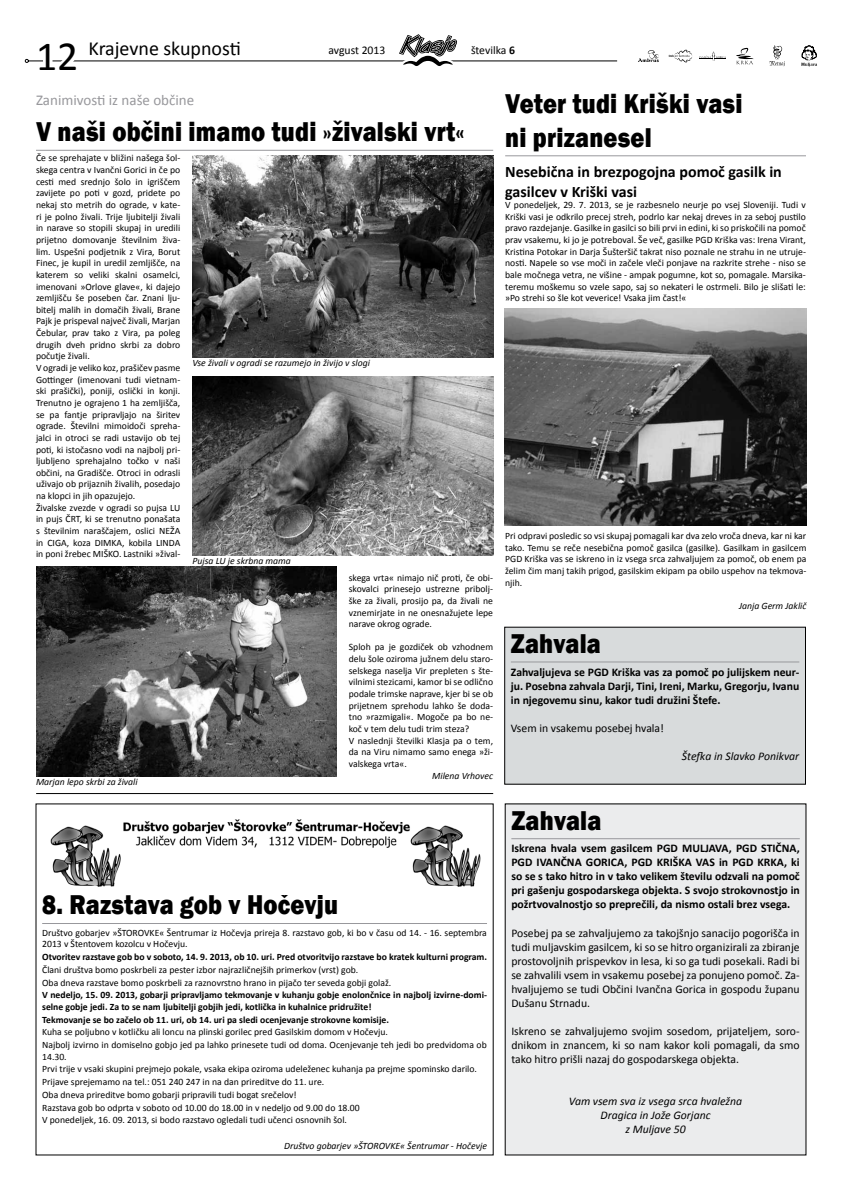
<style>
.page{position:relative;width:842px;height:1191px;background:#fff}
.page>*{position:absolute;margin:0;border:0;box-sizing:border-box;transform-origin:0 0}
.t1{font:800 28px/33.6px "Franklin Gothic";letter-spacing:.01em;color:#000;scale:.85 1}
.t2{font:20px "Calibri";color:#000}
.t3{font:700 16px/19.2px "Calibri";color:#000}
.t4{font:15px "Calibri";color:#98989c}
.t5{font:11.7px/14px "Calibri";color:#000;text-align:justify}
.t6{font:700 11.7px/14px "Calibri";color:#000;text-align:justify}
.t7{font:italic 11.7px/14px "Calibri";color:#000;text-align:center}
.t8{font:9.7px/11.6px "Calibri";color:#000}
.t9{font:700 9.7px/11.6px "Calibri";color:#000}
.t10{font:italic 9.7px "Calibri";color:#000}
.s1{font-size:41.7px}
.s2{font-weight:700}
</style>
<div class="page">
<svg style="left:801px;top:45px;width:16px;height:21px"></svg>
<svg style="left:638px;top:50px;width:21px;height:12px"></svg>
<svg style="left:669px;top:49px;width:23px;height:14px"></svg>
<svg style="left:699px;top:51px;width:27px;height:10px"></svg>
<svg style="left:736px;top:47px;width:17px;height:17px"></svg>
<svg style="left:769px;top:45px;width:16px;height:22px"></svg>
<svg style="left:25px;top:34px;width:592px;height:32px"></svg>
<hr style="left:505px;top:155px;width:301px;height:1px;background:#98989c">
<div style="left:505px;top:627px;width:300px;height:157px;background:#d8dbdc"></div>
<hr style="left:511px;top:661px;width:288px;height:1px;background:#98989c">
<div style="left:504px;top:626px;width:302px;height:158px;border:1px solid #000"></div>
<div style="left:505px;top:804px;width:301px;height:351px;background:#ebeced"></div>
<hr style="left:511px;top:838px;width:289px;height:1px;background:#98989c">
<hr style="left:36px;top:150px;width:457px;height:1px;background:#98989c">
<img style="left:192px;top:156px;width:301px;height:201px">
<img style="left:192px;top:376px;width:301px;height:180px">
<img style="left:36px;top:566px;width:301px;height:210px">
<hr style="left:42px;top:923px;width:445px;height:1px;background:#98989c">
<img style="left:505px;top:309px;width:301px;height:216px">
<hr style="left:36px;top:793px;width:457px;height:1px;background:#000">
<img style="left:50px;top:819px;width:431px;height:68px">
<h2 class="t2" style="left:36px;top:36px;width:206px"><span class="s1">12</span> Krajevne skupnosti</h2>
<p class="t5" style="left:328px;top:43px;width:58px">avgust 2013</p>
<p class="t5" style="left:471px;top:43px;width:45px">številka <span class="s2">6</span></p>
<h1 class="t1" style="left:505px;top:87px;width:281px">Veter tudi Kriški vasi ni prizanesel</h1>
<h3 class="t3" style="left:505px;top:162px;width:278px">Nesebična in brezpogojna pomoč gasilk in gasilcev v Kriški vasi</h3>
<p class="t8" style="left:505px;top:199px;width:302px;text-align:justify">V ponedeljek, 29. 7. 2013, se je razbesnelo neurje po vsej Sloveniji. Tudi v Kriški vasi je odkrilo precej streh, podrlo kar nekaj dreves in za seboj pustilo pravo razdejanje. Gasilke in gasilci so bili prvi in edini, ki so priskočili na pomoč prav vsakemu, ki jo je potreboval. Še več, gasilke PGD Kriška vas: Irena Virant, Kristina Potokar in Darja Šušteršič takrat niso poznale ne strahu in ne utruje&shy;nosti. Napele so vse moči in začele vleči ponjave na razkrite strehe - niso se bale močnega vetra, ne višine - ampak pogumne, kot so, pomagale. Marsika&shy;teremu moškemu so vzele sapo, saj so nekateri le ostrmeli. Bilo je slišati le: »Po strehi so šle kot veverice! Vsaka jim čast!«</p>
<h3 class="t4" style="left:36px;top:90px;width:160px">Zanimivosti iz naše občine</h3>
<h1 class="t1" style="left:36px;top:115px;width:506px">V naši občini imamo tudi »živalski vrt«</h1>
<p class="t8" style="left:36px;top:152px;width:146px">Če se sprehajate v bližini našega šol&shy;skega centra v Ivančni Gorici in če po cesti med srednjo šolo in igriščem zavijete po poti v gozd, pridete po nekaj sto metrih do ograde, v kate&shy;ri je polno živali. Trije ljubitelji živali in narave so stopili skupaj in uredili prijetno domovanje številnim živa&shy;lim. Uspešni podjetnik z Vira, Borut Finec, je kupil in uredil zemljišče, na katerem so veliki skalni osamelci, imenovani »Orlove glave«, ki dajejo zemljišču še poseben čar. Znani lju&shy;bitelj malih in domačih živali, Brane Pajk je prispeval največ živali, Marjan Čebular, prav tako z Vira, pa poleg drugih dveh pridno skrbi za dobro počutje živali.<br>V ogradi je veliko koz, prašičev pasme Gottinger (imenovani tudi vietnam&shy;ski prašički), poniji, oslički in konji.<br>Trenutno je ograjeno 1 ha zemljišča, se pa fantje pripravljajo na širitev ograde. Številni mimoidoči spreha&shy;jalci in otroci se radi ustavijo ob tej poti, ki istočasno vodi na najbolj pri&shy;ljubljeno sprehajalno točko v naši občini, na Gradišče. Otroci in odrasli uživajo ob prijaznih živalih, posedajo na klopci in jih opazujejo.<br>Živalske zvezde v ogradi so pujsa LU in pujs ČRT, ki se trenutno ponašata s številnim naraščajem, oslici NEŽA in CIGA, koza DIMKA, kobila LINDA in poni žrebec MIŠKO. Lastniki »žival-</p>
<p class="t8" style="left:349px;top:571px;width:146px;text-align:justify">skega vrta« nimajo nič proti, če obi&shy;skovalci prinesejo ustrezne pribolj&shy;ške za živali, prosijo pa, da živali ne vznemirjate in ne onesnažujete lepe narave okrog ograde.</p>
<p class="t8" style="left:349px;top:641px;width:146px">Sploh pa je gozdiček ob vzhodnem delu šole oziroma južnem delu staro&shy;selskega naselja Vir prepleten s šte&shy;vilnimi stezicami, kamor bi se odlično podale trimske naprave, kjer bi se ob prijetnem sprehodu lahko še doda&shy;tno »razmigali«. Mogoče pa bo ne&shy;koč v tem delu tudi trim steza?<br>V naslednji številki Klasja pa o tem, da na Viru nimamo samo enega »ži&shy;valskega vrta«.</p>
<p class="t10" style="left:432px;top:768px;width:62px">Milena Vrhovec</p>
<p class="t10" style="left:192px;top:356px;width:179px">Vse živali v ogradi se razumejo in živijo v slogi</p>
<p class="t8" style="left:505px;top:530px;width:303px;text-align:justify">Pri odpravi posledic so vsi skupaj pomagali kar dva zelo vroča dneva, kar ni kar tako. Temu se reče nesebična pomoč gasilca (gasilke). Gasilkam in gasilcem PGD Kriška vas se iskreno in iz vsega srca zahvaljujem za pomoč, ob enem pa želim čim manj takih prigod, gasilskim ekipam pa obilo uspehov na tekmova&shy;njih.</p>
<p class="t10" style="left:739px;top:599px;width:69px">Janja Germ Jaklič</p>
<p class="t10" style="left:192px;top:554px;width:100px">Pujsa LU je skrbna mama</p>
<h1 class="t1" style="left:511px;top:626px;width:107px">Zahvala</h1>
<p class="t6" style="left:511px;top:664px;width:290px">Zahvaljujeva se PGD Kriška vas za pomoč po julijskem neur&shy;ju. Posebna zahvala Darji, Tini, Ireni, Marku, Gregorju, Ivanu in njegovemu sinu, kakor tudi družini Štefe.</p>
<p class="t5" style="left:511px;top:721px;width:155px">Vsem in vsakemu posebej hvala!</p>
<p class="t7" style="left:682px;top:748px;width:119px">Štefka in Slavko Ponikvar</p>
<p class="t10" style="left:36px;top:775px;width:103px">Marjan lepo skrbi za živali</p>
<h1 class="t1" style="left:42px;top:888px;width:349px">8. Razstava gob v Hočevju</h1>
<p class="t8" style="left:42px;top:926px;width:446px">Društvo gobarjev »ŠTOROVKE« Šentrumar iz Hočevja prireja 8. razstavo gob, ki bo v času od 14. - 16. septembra<br>2013 v Štentovem kozolcu v Hočevju.</p>
<p class="t9" style="left:42px;top:951px;width:446px">Otvoritev razstave gob bo v soboto, 14. 9. 2013, ob 10. uri. Pred otvoritvijo razstave bo kratek kulturni program.</p>
<p class="t8" style="left:42px;top:963px;width:351px;line-height:12.7px">Člani društva bomo poskrbeli za pester izbor najrazličnejših primerkov (vrst) gob.<br>Oba dneva razstave bomo poskrbeli za raznovrstno hrano in pijačo ter seveda gobji golaž.</p>
<p class="t9" style="left:42px;top:989px;width:446px">V nedeljo, 15. 09. 2013, gobarji pripravljamo tekmovanje v kuhanju gobje enolončnice in najbolj izvirne-domi&shy;selne gobje jedi. Za to se nam ljubitelji gobjih jedi, kotlička in kuhalnice pridružite!</p>
<p class="t9" style="left:42px;top:1013px;width:348px">Tekmovanje se bo začelo ob 11. uri, ob 14. uri pa sledi ocenjevanje strokovne komisije.</p>
<p class="t8" style="left:42px;top:1025px;width:446px;line-height:12.7px">Kuha se poljubno v kotličku ali loncu na plinski gorilec pred Gasilskim domom v Hočevju.<br>Najbolj izvirno in domiselno gobjo jed pa lahko prinesete tudi od doma. Ocenjevanje teh jedi bo predvidoma ob</p>
<p class="t8" style="left:42px;top:1050px;width:436px;line-height:12.7px">14.30.<br>Prvi trije v vsaki skupini prejmejo pokale, vsaka ekipa oziroma udeleženec kuhanja pa prejme spominsko darilo.<br>Prijave sprejemamo na tel.: 051 240 247 in na dan prireditve do 11. ure.<br>Oba dneva prireditve bomo gobarji pripravili tudi bogat srečelov!<br>Razstava gob bo odprta v soboto od 10.00 do 18.00 in v nedeljo od 9.00 do 18.00<br>V ponedeljek, 16. 09. 2013, si bodo razstavo ogledali tudi učenci osnovnih šol.</p>
<p class="t10" style="left:284px;top:1139px;width:204px">Društvo gobarjev »ŠTOROVKE« Šentrumar - Hočevje</p>
<h1 class="t1" style="left:511px;top:803px;width:107px">Zahvala</h1>
<p class="t6" style="left:511px;top:841px;width:290px">Iskrena hvala vsem gasilcem PGD MULJAVA, PGD STIČNA, PGD IVANČNA GORICA, PGD KRIŠKA VAS in PGD KRKA, ki so se s tako hitro in v tako velikem številu odzvali na pomoč pri gašenju gospodarskega objekta. S svojo strokovnostjo in požrtvovalnostjo so preprečili, da nismo ostali brez vsega.</p>
<p class="t5" style="left:511px;top:925px;width:290px">Posebej pa se zahvaljujemo za takojšnjo sanacijo pogorišča in tudi muljavskim gasilcem, ki so se hitro organizirali za zbiranje prostovoljnih prispevkov in lesa, ki so ga tudi posekali. Radi bi se zahvalili vsem in vsakemu posebej za ponujeno pomoč. Za&shy;hvaljujemo se tudi Občini Ivančna Gorica in gospodu županu Dušanu Strnadu.</p>
<p class="t5" style="left:511px;top:1024px;width:290px">Iskreno se zahvaljujemo svojim sosedom, prijateljem, soro&shy;dnikom in znancem, ki so nam kakor koli pomagali, da smo tako hitro prišli nazaj do gospodarskega objekta.</p>
<p class="t7" style="left:569px;top:1093px;width:175px">Vam vsem sva iz vsega srca hvaležna<br>Dragica in Jože Gorjanc<br>z Muljave 50</p>
</div>
